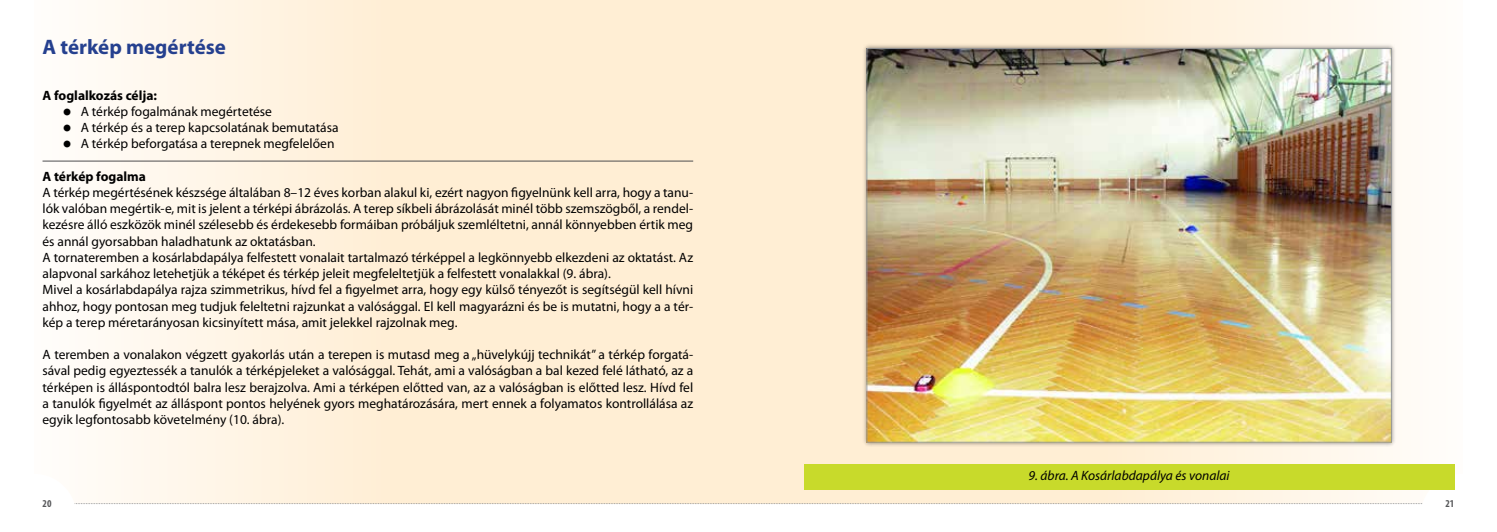
<style>
.page{position:relative;width:1497px;height:532px;background:#fff}
.page>*{position:absolute;margin:0;border:0;box-sizing:border-box;transform-origin:0 0}
.t1{font:700 21px "Myriad Pro";color:#25408f}
.t2{font:13.5px/16.2px "Myriad Pro";color:#000}
.t3{font:700 13.5px "Myriad Pro";color:#000}
.t4{font:italic 13.5px "Myriad Pro";color:#000}
.t5{font:700 condensed 10.5px "Myriad Pro";color:#58595b}
</style>
<div class="page">
<div style="left:748px;top:0;width:715px;height:503px;background:linear-gradient(to right,#ffeaca,#fff9f1)"></div>
<div style="left:34px;top:0;width:714px;height:503px;background:linear-gradient(to right,#fff9f1,#ffeaca)"></div>
<svg style="left:34px;top:473px;width:1429px;height:31px"></svg>
<hr style="left:43px;top:161px;width:650px;height:1px;background:#4d4d4f">
<div style="left:862px;top:43px;width:534px;height:404px;background:#000;opacity:.45"></div>
<img style="left:868px;top:50px;width:521px;height:390px">
<div style="left:804px;top:463px;width:650px;height:26px;background:#c8da2b"></div>
<h1 class="t1" style="left:43px;top:33px;width:185px">A térkép megértése</h1>
<p class="t3" style="left:43px;top:86px;width:116px">A foglalkozás célja:</p>
<p class="t2" style="left:64px;top:103px;width:210px">■ A térkép fogalmának megértetése</p>
<p class="t2" style="left:64px;top:119px;width:276px">■ A térkép és a terep kapcsolatának bemutatása</p>
<p class="t2" style="left:64px;top:135px;width:272px">■ A térkép beforgatása a terepnek megfelelően</p>
<p class="t3" style="left:43px;top:167px;width:105px">A térkép fogalma</p>
<p class="t2" style="left:43px;top:184px;width:652px">A térkép megértésének készsége általában 8–12 éves korban alakul ki, ezért nagyon figyelnünk kell arra, hogy a tanu&shy;lók valóban megértik-e, mit is jelent a térképi ábrázolás. A terep síkbeli ábrázolását minél több szemszögből, a rendel&shy;kezésre álló eszközök minél szélesebb és érdekesebb formáiban próbáljuk szemléltetni, annál könnyebben értik meg és annál gyorsabban haladhatunk az oktatásban.<br>A tornateremben a kosárlabdapálya felfestett vonalait tartalmazó térképpel a legkönnyebb elkezdeni az oktatást. Az alapvonal sarkához letehetjük a téképet és térkép jeleit megfeleltetjük a felfestett vonalakkal (9. ábra).<br>Mivel a kosárlabdapálya rajza szimmetrikus, hívd fel a figyelmet arra, hogy egy külső tényezőt is segítségül kell hívni ahhoz, hogy pontosan meg tudjuk feleltetni rajzunkat a valósággal. El kell magyarázni és be is mutatni, hogy a a tér&shy;kép a terep méretarányosan kicsinyített mása, amit jelekkel rajzolnak meg.</p>
<p class="t2" style="left:43px;top:346px;width:652px;text-align:justify">A teremben a vonalakon végzett gyakorlás után a terepen is mutasd meg a „hüvelykújj technikát” a térkép forgatá&shy;sával pedig egyeztessék a tanulók a térképjeleket a valósággal. Tehát, ami a valóságban a bal kezed felé látható, az a térképen is álláspontodtól balra lesz berajzolva. Ami a térképen előtted van, az a valóságban is előtted lesz. Hívd fel a tanulók figyelmét az álláspont pontos helyének gyors meghatározására, mert ennek a folyamatos kontrollálása az egyik legfontosabb követelmény (10. ábra).</p>
<p class="t4" style="left:1028px;top:467px;width:202px">9. ábra. A Kosárlabdapálya és vonalai</p>
<p class="t5" style="left:43px;top:496px;width:10px">20</p>
<p class="t5" style="left:1445px;top:496px;width:10px">21</p>
</div>
